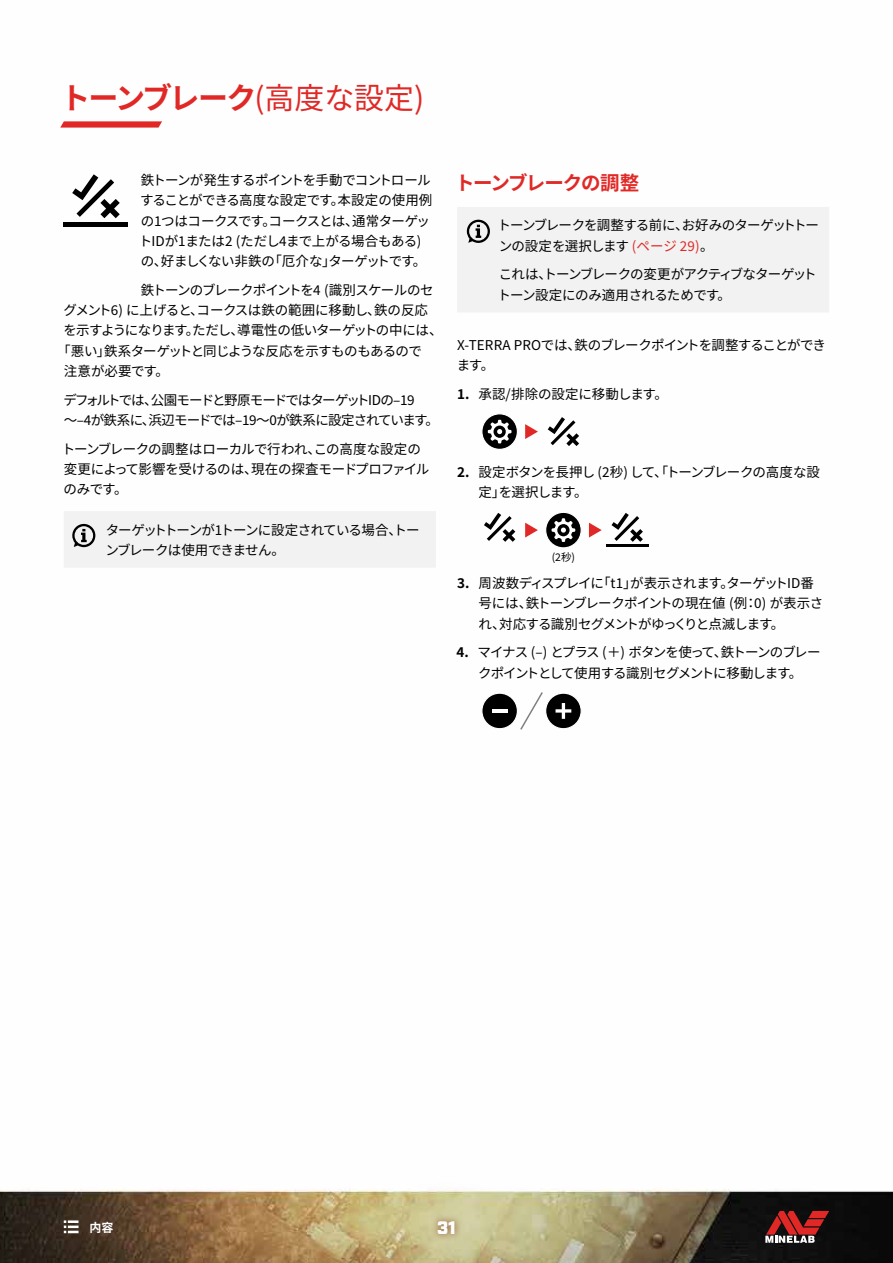
<style>
.page{position:relative;width:893px;height:1263px;background:#fff}
.page>*{position:absolute;margin:0;border:0;box-sizing:border-box;transform-origin:0 0}
.t1{font:700 30px "Noto Sans JP";letter-spacing:-.08em;color:#e02926}
.t2{font:700 19.5px "Noto Sans JP";letter-spacing:-.07em;color:#e02926}
.t3{font:900 18px "Industry";color:#fff}
.t4{font:13.5px/20.2px "Noto Sans JP";letter-spacing:-.055em;color:#000}
.t5{font:13.5px/20.2px "Noto Sans JP";letter-spacing:-.025em;color:#000}
.t6{font:13.5px/20.2px "Noto Sans JP";letter-spacing:-.08em;color:#000;text-align:center}
.t7{font:13.5px "Noto Sans JP";letter-spacing:-.015em;color:#000}
.t8{font:13.5px "Noto Sans JP";letter-spacing:-.005em;color:#000}
.t9{font:13.5px "Noto Sans JP";color:#000}
.t10{font:700 12px "Noto Sans JP";color:#fff}
.t11{font:10.5px "Noto Sans JP";color:#000}
.s1{font-weight:400}
.s2{color:#e02926}
.s3{font-weight:700}
</style>
<div class="page">
<img style="left:0;top:218px;width:893px;height:1045px">
<svg style="left:64px;top:1220px;width:15px;height:13px"></svg>
<svg style="left:60px;top:121px;width:102px;height:7px"></svg>
<svg style="left:398px;top:1182px;width:96px;height:81px"></svg>
<svg style="left:430px;top:1214px;width:32px;height:27px"></svg>
<svg style="left:765px;top:1211px;width:64px;height:32px"></svg>
<div style="left:64px;top:511px;width:372px;height:57px;background:#f2f2f2"></div>
<div style="left:457px;top:207px;width:372px;height:105px;background:#f2f2f2"></div>
<svg style="left:481px;top:413px;width:37px;height:37px"></svg>
<svg style="left:525px;top:424px;width:13px;height:15px"></svg>
<svg style="left:548px;top:417px;width:31px;height:29px"></svg>
<svg style="left:484px;top:513px;width:31px;height:29px"></svg>
<svg style="left:525px;top:523px;width:13px;height:14px"></svg>
<svg style="left:545px;top:512px;width:37px;height:36px"></svg>
<svg style="left:589px;top:523px;width:13px;height:14px"></svg>
<hr style="left:606px;top:545px;width:42px;height:2px;background:#000">
<svg style="left:611px;top:513px;width:32px;height:29px"></svg>
<svg style="left:481px;top:690px;width:101px;height:41px"></svg>
<div style="left:64px;top:222px;width:64px;height:5px;background:#000"></div>
<svg style="left:72px;top:174px;width:48px;height:44px"></svg>
<h1 class="t1" style="left:61px;top:81px;width:365px">トーンブレーク<span class="s1">(高度な設定)</span></h1>
<p class="t4" style="left:139px;top:170px;width:295px">鉄トーンが発生するポイントを手動でコントロールすることができる高度な設定です。本設定の使用例の1つはコークスです。コークスとは、通常ターゲットIDが1または2 (ただし4まで上がる場合もある)の、好ましくない非鉄の「厄介な」ターゲットです。</p>
<p class="t4" style="left:141px;top:280px;width:294px">鉄トーンのブレークポイントを4 (識別スケールのセ</p>
<p class="t7" style="left:64px;top:303px;width:366px">グメント6) に上げると、コークスは鉄の範囲に移動し、鉄の反応</p>
<p class="t4" style="left:64px;top:321px;width:380px">を示すようになります。ただし、導電性の低いターゲットの中には、</p>
<p class="t4" style="left:57px;top:341px;width:366px">「悪い」鉄系ターゲットと同じような反応を示すものもあるので</p>
<p class="t9" style="left:64px;top:363px;width:107px">注意が必要です。</p>
<p class="t4" style="left:63px;top:390px;width:377px">デフォルトでは、公園モードと野原モードではターゲットIDの–19～–4が鉄系に、浜辺モードでは–19～0が鉄系に設定されています。</p>
<p class="t5" style="left:62px;top:439px;width:369px">トーンブレークの調整はローカルで行われ、この高度な設定の変更によって影響を受けるのは、現在の探査モードプロファイルのみです。</p>
<p class="t4" style="left:106px;top:520px;width:315px">ターゲットトーンが1トーンに設定されている場合、トーンブレークは使用できません。</p>
<h2 class="t2" style="left:455px;top:172px;width:186px">トーンブレークの調整</h2>
<p class="t4" style="left:498px;top:216px;width:323px">トーンブレークを調整する前に、お好みのターゲットトーンの設定を選択します <span class="s2">(ページ 29)</span>。</p>
<p class="t4" style="left:498px;top:265px;width:321px">これは、トーンブレークの変更がアクティブなターゲットトーン設定にのみ適用されるためです。</p>
<p class="t4" style="left:457px;top:335px;width:371px">X‑TERRA PROでは、鉄のブレークポイントを調整することができます。</p>
<p class="t8" style="left:457px;top:386px;width:212px"><span class="s3">1.</span> 承認/排除の設定に移動します。</p>
<p class="t4" style="left:478px;top:462px;width:343px;text-indent:-21px"><span class="s3">2.</span> 設定ボタンを長押し (2秒) して、「トーンブレークの高度な設定」を選択します。</p>
<p class="t11" style="left:552px;top:551px;width:25px">(2秒)</p>
<p class="t4" style="left:478px;top:573px;width:346px;text-indent:-21px"><span class="s3">3.</span> 周波数ディスプレイに「t1」が表示されます。ターゲットID番号には、鉄トーンブレークポイントの現在値 (例：0) が表示され、対応する識別セグメントがゆっくりと点滅します。</p>
<p class="t6" style="left:456px;top:642px;width:366px"><span class="s3">4.</span> マイナス (–) とプラス (＋) ボタンを使って、鉄トーンのブレークポイントとして使用する識別セグメントに移動します。</p>
<p class="t10" style="left:90px;top:1220px;width:25px">内容</p>
<h3 class="t3" style="left:437px;top:1217px;width:20px">31</h3>
</div>
